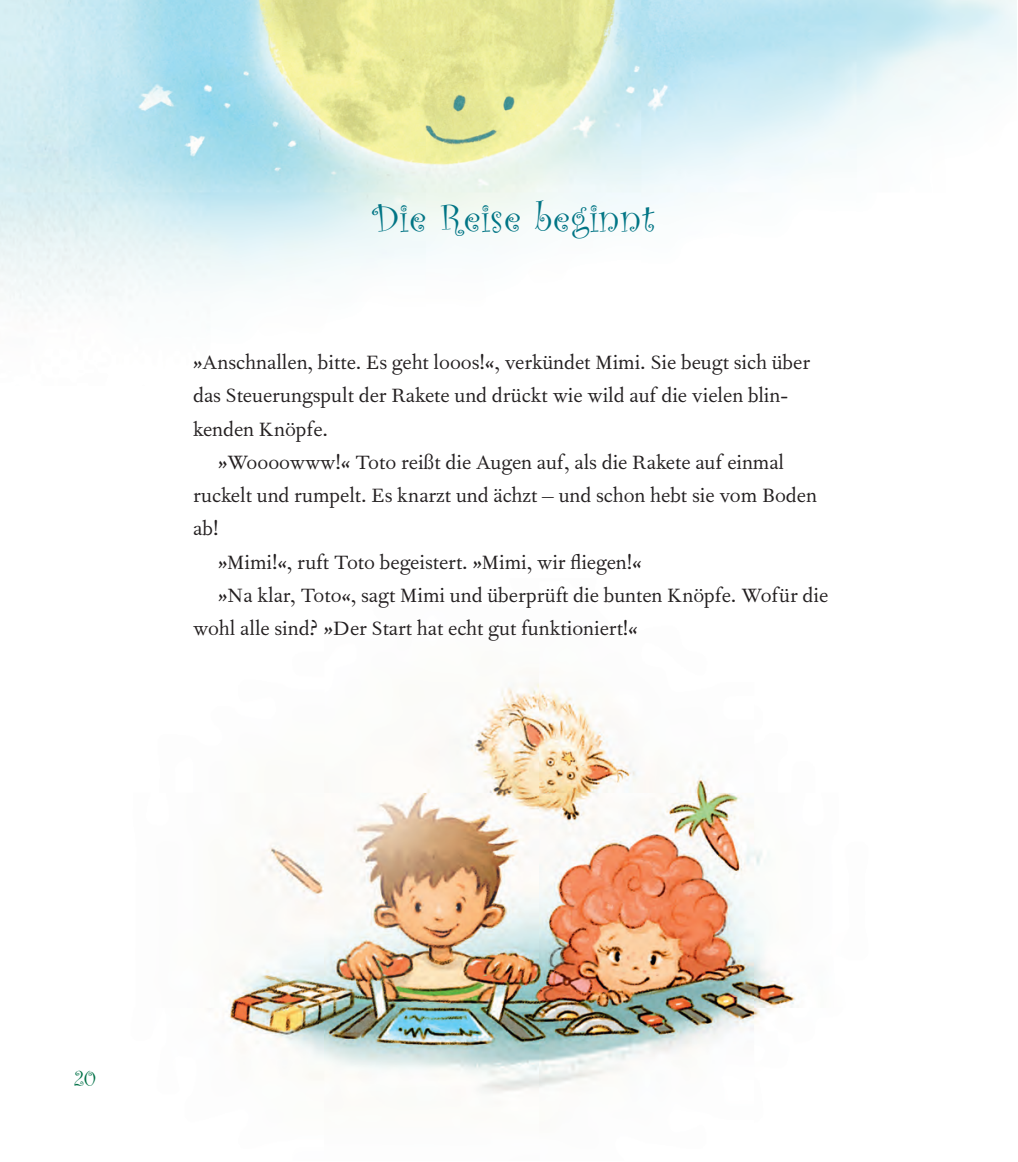
<style>
.page{position:relative;width:1018px;height:1162px;background:#fff}
.page>*{position:absolute;margin:0;border:0;box-sizing:border-box;transform-origin:0 0}
.t1{font:40.25px "Curlz";letter-spacing:.02em;color:#017585}
.t2{font:23.1px/33.2px "Fournier MT Std";color:#231f20}
.t3{font:22.75px "Curlz";color:#017147}
</style>
<div class="page">
<img style="left:216px;top:680px;width:580px;height:413px">
<img style="left:0;top:0;width:1017px;height:303px">
<h1 class="t1" style="left:372px;top:190px;width:283px">Die Reise beginnt</h1>
<p class="t2" style="left:193px;top:345px;width:618px">»Anschnallen, bitte. Es geht looos!«, verkündet Mimi. Sie beugt sich über das Steuerungspult der Rakete und drückt wie wild auf die vielen blin&shy;kenden Knöpfe.</p>
<p class="t2" style="left:218px;top:445px;width:567px">»Woooowww!« Toto reißt die Augen auf, als die Rakete auf einmal</p>
<p class="t2" style="left:193px;top:478px;width:625px">ruckelt und rumpelt. Es knarzt und ächzt – und schon hebt sie vom Boden</p>
<p class="t2" style="left:193px;top:511px;width:27px">ab!</p>
<p class="t2" style="left:218px;top:544px;width:425px">»Mimi!«, ruft Toto begeistert. »Mimi, wir fliegen!«</p>
<p class="t2" style="left:218px;top:578px;width:611px">»Na klar, Toto«, sagt Mimi und überprüft die bunten Knöpfe. Wofür die</p>
<p class="t2" style="left:193px;top:611px;width:446px">wohl alle sind? »Der Start hat echt gut funktioniert!«</p>
<p class="t3" style="left:74px;top:1063px;width:23px">20</p>
</div>
